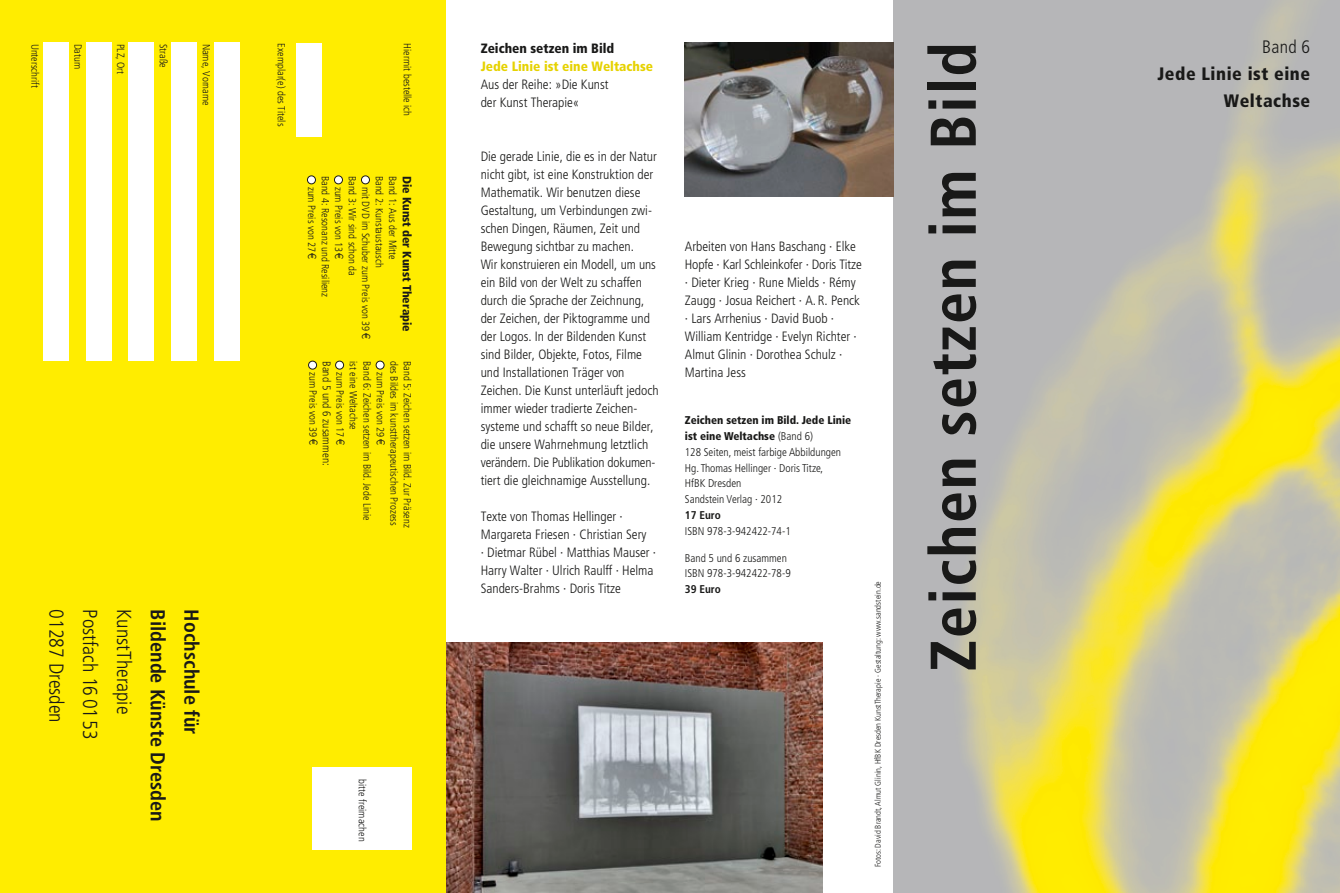
<style>
.page{position:relative;width:1340px;height:893px;background:#fff}
.page>*{position:absolute;margin:0;border:0;box-sizing:border-box;transform-origin:0 0}
.t1{font:700 condensed 64.5px "Frutiger";letter-spacing:.02em;color:#191918}
.t2{font:300 condensed 20.25px "Frutiger";color:#191918}
.t3{font:700 condensed 20.25px "Frutiger";color:#191918}
.t4{font:900 condensed 18px/27px "Frutiger";letter-spacing:.03em;color:#191918;text-align:right}
.t5{font:300 condensed 18px "Frutiger";color:#191918}
.t6{font:300 condensed 13.5px/18px "Frutiger";color:#191918}
.t7{font:900 condensed 13.5px "Frutiger";color:#e6d200}
.t8{font:900 condensed 13.5px "Frutiger";color:#191918}
.t9{font:900 condensed 12px "Frutiger";color:#191918}
.t10{font:300 condensed 11.25px/15.8px "Frutiger";color:#191918}
.t11{font:700 condensed 11.25px "Frutiger";color:#191918}
.t12{font:300 condensed 10.5px "Frutiger";color:#191918}
.t13{font:300 condensed 8.25px "Frutiger";color:#191918}
.s1{font-weight:900}
</style>
<div class="page">
<img style="left:893px;top:0;width:446px;height:893px">
<div style="left:0;top:0;width:446px;height:893px;background:#ffed00"></div>
<div style="left:296px;top:43px;width:26px;height:94px;background:#fff"></div>
<div style="left:214px;top:43px;width:25px;height:318px;background:#fff"></div>
<div style="left:171px;top:43px;width:26px;height:318px;background:#fff"></div>
<div style="left:129px;top:43px;width:25px;height:318px;background:#fff"></div>
<div style="left:86px;top:43px;width:26px;height:318px;background:#fff"></div>
<div style="left:44px;top:43px;width:25px;height:318px;background:#fff"></div>
<div style="left:312px;top:767px;width:99px;height:82px;background:#fff"></div>
<div style="left:361px;top:176px;width:8px;height:8px;background:#fff;border-radius:50%"></div>
<div style="left:361px;top:176px;width:9px;height:8px;border:1px solid #191918;border-radius:50%"></div>
<div style="left:334px;top:176px;width:8px;height:8px;background:#fff;border-radius:50%"></div>
<div style="left:334px;top:176px;width:9px;height:8px;border:1px solid #191918;border-radius:50%"></div>
<div style="left:307px;top:176px;width:8px;height:8px;background:#fff;border-radius:50%"></div>
<div style="left:307px;top:176px;width:9px;height:8px;border:1px solid #191918;border-radius:50%"></div>
<div style="left:376px;top:361px;width:8px;height:8px;background:#fff;border-radius:50%"></div>
<div style="left:376px;top:361px;width:8px;height:8px;border:1px solid #191918;border-radius:50%"></div>
<div style="left:335px;top:361px;width:8px;height:8px;background:#fff;border-radius:50%"></div>
<div style="left:335px;top:361px;width:9px;height:8px;border:1px solid #191918;border-radius:50%"></div>
<div style="left:308px;top:361px;width:8px;height:8px;background:#fff;border-radius:50%"></div>
<div style="left:308px;top:361px;width:9px;height:8px;border:1px solid #191918;border-radius:50%"></div>
<img style="left:685px;top:43px;width:208px;height:153px">
<img style="left:446px;top:642px;width:376px;height:251px">
<p class="t12" style="left:41px;top:44px;width:46px;rotate:90deg">Unterschrift</p>
<p class="t12" style="left:84px;top:44px;width:27px;rotate:90deg">Datum</p>
<p class="t12" style="left:127px;top:44px;width:32px;rotate:90deg">PLZ, Ort</p>
<p class="t12" style="left:169px;top:44px;width:26px;rotate:90deg">Straße</p>
<p class="t12" style="left:212px;top:44px;width:64px;rotate:90deg">Name, Vorname</p>
<p class="t12" style="left:287px;top:43px;width:84px;rotate:90deg">Exemplar(e) des Titels</p>
<p class="t12" style="left:413px;top:43px;width:74px;rotate:90deg">Hiermit bestelle ich</p>
<p class="t12" style="left:385px;top:176px;width:93px;rotate:90deg">Band 2: Kunstaustausch</p>
<p class="t12" style="left:399px;top:176px;width:86px;rotate:90deg">Band 1: Aus der Mitte</p>
<p class="t9" style="left:414px;top:176px;width:158px;rotate:90deg">Die Kunst der Kunst Therapie</p>
<p class="t12" style="left:331px;top:176px;width:123px;rotate:90deg">Band 4: Resonanz und Resilienz</p>
<p class="t12" style="left:358px;top:176px;width:102px;rotate:90deg">Band 3: Wir sind schon da</p>
<p class="t12" style="left:318px;top:187px;width:67px;rotate:90deg">zum Preis von 27</p>
<p class="t12" style="left:345px;top:187px;width:67px;rotate:90deg">zum Preis von 13</p>
<p class="t12" style="left:372px;top:187px;width:146px;rotate:90deg">mit DVD im Schuber zum Preis von 39</p>
<h2 class="t2" style="left:68px;top:609px;width:115px;rotate:90deg">01287 Dresden</h2>
<h2 class="t2" style="left:102px;top:609px;width:132px;rotate:90deg">Postfach 16 0153</h2>
<h2 class="t2" style="left:135px;top:609px;width:106px;rotate:90deg">KunstTherapie</h2>
<h2 class="t3" style="left:170px;top:609px;width:214px;rotate:90deg">Bildende Künste Dresden</h2>
<h2 class="t3" style="left:203px;top:609px;width:127px;rotate:90deg">Hochschule für</h2>
<p class="t12" style="left:400px;top:361px;width:166px;rotate:90deg">des Bildes im kunsttherapeutischen Prozess</p>
<p class="t12" style="left:413px;top:361px;width:168px;rotate:90deg">Band 5: Zeichen setzen im Bild. Zur Präsenz</p>
<p class="t12" style="left:359px;top:361px;width:71px;rotate:90deg">ist eine Weltachse</p>
<p class="t12" style="left:373px;top:361px;width:161px;rotate:90deg">Band 6: Zeichen setzen im Bild. Jede Linie</p>
<p class="t10" style="left:334px;top:361px;width:106px;rotate:90deg">Band 5 und 6 zusammen:</p>
<p class="t12" style="left:319px;top:372px;width:67px;rotate:90deg">zum Preis von 39</p>
<p class="t12" style="left:346px;top:372px;width:67px;rotate:90deg">zum Preis von 17</p>
<p class="t12" style="left:386px;top:372px;width:67px;rotate:90deg">zum Preis von 29</p>
<p class="t12" style="left:368px;top:779px;width:64px;rotate:90deg">bitte freimachen</p>
<p class="t8" style="left:480px;top:40px;width:135px">Zeichen setzen im Bild</p>
<p class="t7" style="left:480px;top:58px;width:174px">Jede Linie ist eine Weltachse</p>
<p class="t6" style="left:480px;top:75px;width:129px">Aus der Reihe: »Die Kunst der Kunst Therapie«</p>
<p class="t6" style="left:480px;top:147px;width:179px">Die gerade Linie, die es in der Natur nicht gibt, ist eine Konstruktion der Mathematik. Wir benutzen diese Gestaltung, um Verbindungen zwi&shy;schen Dingen, Räumen, Zeit und Bewegung sichtbar zu machen.<br>Wir konstruieren ein Modell, um uns ein Bild von der Welt zu schaffen durch die Sprache der Zeichnung, der Zeichen, der Piktogramme und der Logos. In der Bildenden Kunst sind Bilder, Objekte, Fotos, Filme und Installationen Träger von Zeichen. Die Kunst unterläuft jedoch immer wieder tradierte Zeichen&shy;systeme und schafft so neue Bilder, die unsere Wahrnehmung letztlich verändern. Die Publikation dokumen&shy;tiert die gleichnamige Ausstellung.</p>
<p class="t6" style="left:480px;top:507px;width:177px">Texte von Thomas Hellinger ·<br>Margareta Friesen · Christian Sery<br>· Dietmar Rübel · Matthias Mauser ·<br>Harry Walter · Ulrich Raulff · Helma<br>Sanders-Brahms · Doris Titze</p>
<p class="t6" style="left:685px;top:238px;width:178px">Arbeiten von Hans Baschang · Elke<br>Hopfe · Karl Schleinkofer · Doris Titze · Dieter Krieg · Rune Mields · Rémy<br>Zaugg · Josua Reichert · A. R. Penck · Lars Arrhenius · David Buob ·<br>William Kentridge · Evelyn Richter ·<br>Almut Glinin · Dorothea Schulz ·<br>Martina Jess</p>
<p class="t10" style="left:685px;top:413px;width:168px"><span class="s1">Zeichen setzen im Bild. Jede Linie ist eine Weltachse</span> (Band 6)<br>128 Seiten, meist farbige Abbildungen<br>Hg. Thomas Hellinger · Doris Titze,<br>HfBK Dresden<br>Sandstein Verlag · 2012</p>
<p class="t11" style="left:685px;top:508px;width:37px">17 Euro</p>
<p class="t10" style="left:685px;top:523px;width:107px">ISBN 978-3-942422-74-1</p>
<p class="t10" style="left:685px;top:550px;width:107px">Band 5 und 6 zusammen<br>ISBN 978-3-942422-78-9</p>
<p class="t11" style="left:685px;top:582px;width:37px">39 Euro</p>
<p class="t13" style="left:873px;top:867px;width:287px;rotate:-90deg">Fotos: David Brandt, Almut Glinin, HfBK Dresden KunstTherapie · Gestaltung: www.sandstein.de</p>
<h1 class="t1" style="left:915px;top:672px;width:631px;rotate:-90deg">Zeichen setzen im Bild</h1>
<h3 class="t5" style="left:1262px;top:37px;width:49px">Band 6</h3>
<h3 class="t4" style="left:1157px;top:60px;width:154px">Jede Linie ist eine<br>Weltachse</h3>
</div>
